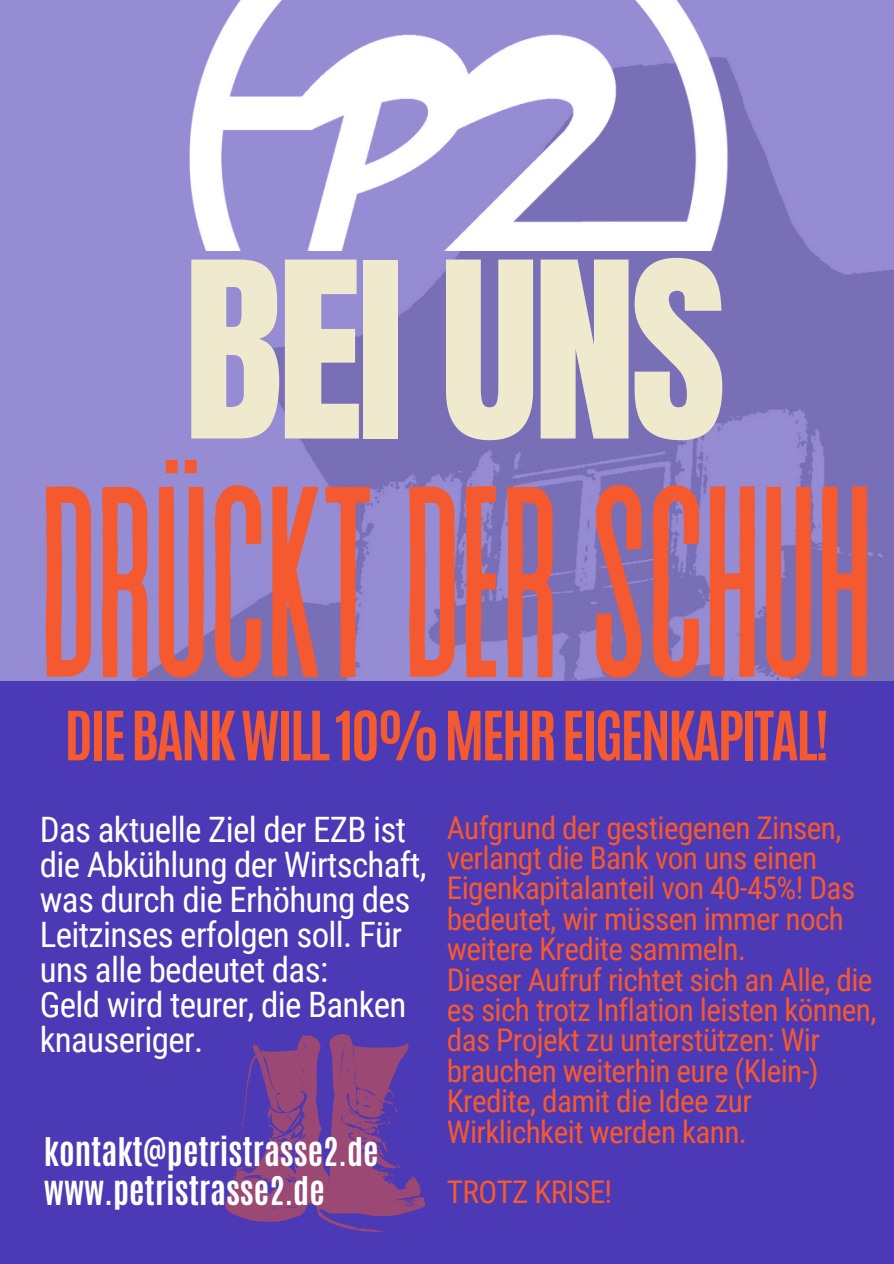
<style>
.page{position:relative;width:894px;height:1264px;background:#fff}
.page>*{position:absolute;margin:0;border:0;box-sizing:border-box;transform-origin:0 0}
.t1{font:271.5px "Revive 80 Tall";letter-spacing:-.03em;color:#f4592f}
.t2{font:208.2px "Anton";letter-spacing:-.03em;color:#efe9ce}
.t3{font:700 57.75px "Antonio";letter-spacing:-.045em;color:#f4592f}
.t4{font:34.95px/34.8px "Roboto Condensed";letter-spacing:-.02em;color:#fff}
.t5{font:700 33px "Antonio";color:#fff}
.t6{font:31.2px/30.3px "Roboto Condensed";letter-spacing:-.02em;color:#f4592f}
</style>
<div class="page">
<div style="left:0;top:0;width:893px;height:1263px;background:#4b39b5"></div>
<img style="left:0;top:0;width:893px;height:680px">
<img style="left:146px;top:0;width:621px;height:251px">
<svg style="left:225px;top:1034px;width:201px;height:198px"></svg>
<p class="t2" style="left:183px;top:201px;width:544px">BEI UNS</p>
<p class="t1" style="left:36px;top:443px;width:841px">DRÜCKTDERSCHUH</p>
<p class="t3" style="left:64px;top:694px;width:766px">DIEBANKWILL10%MEHREIGENKAPITAL!</p>
<p class="t4" style="left:40px;top:813px;width:388px">Das aktuelle Ziel der EZB ist die Abkühlung der Wirtschaft, was durch die Erhöhung des<br>Leitzinses erfolgen soll. Für</p>
<p class="t4" style="left:40px;top:952px;width:290px">uns alle bedeutet das:</p>
<p class="t4" style="left:40px;top:987px;width:368px">Geld wird teurer, die Banken knauseriger.</p>
<p class="t5" style="left:44px;top:1127px;width:336px">kontakt@petristrasse2.de</p>
<p class="t6" style="left:446px;top:812px;width:410px">Aufgrund der gestiegenen Zinsen, verlangt die Bank von uns einen<br>Eigenkapitalanteil von 40-45%! Das bedeutet, wir müssen immer noch weitere Kredite sammeln.</p>
<p class="t6" style="left:446px;top:964px;width:431px">Dieser Aufruf richtet sich an Alle, die es sich trotz Inflation leisten können, das Projekt zu unterstützen: Wir brauchen weiterhin eure (Klein-)<br>Kredite, damit die Idee zur Wirklichkeit werden kann.</p>
<p class="t5" style="left:44px;top:1167px;width:282px">www.petristrasse2.de</p>
<p class="t6" style="left:446px;top:1177px;width:167px">TROTZ KRISE!</p>
</div>
